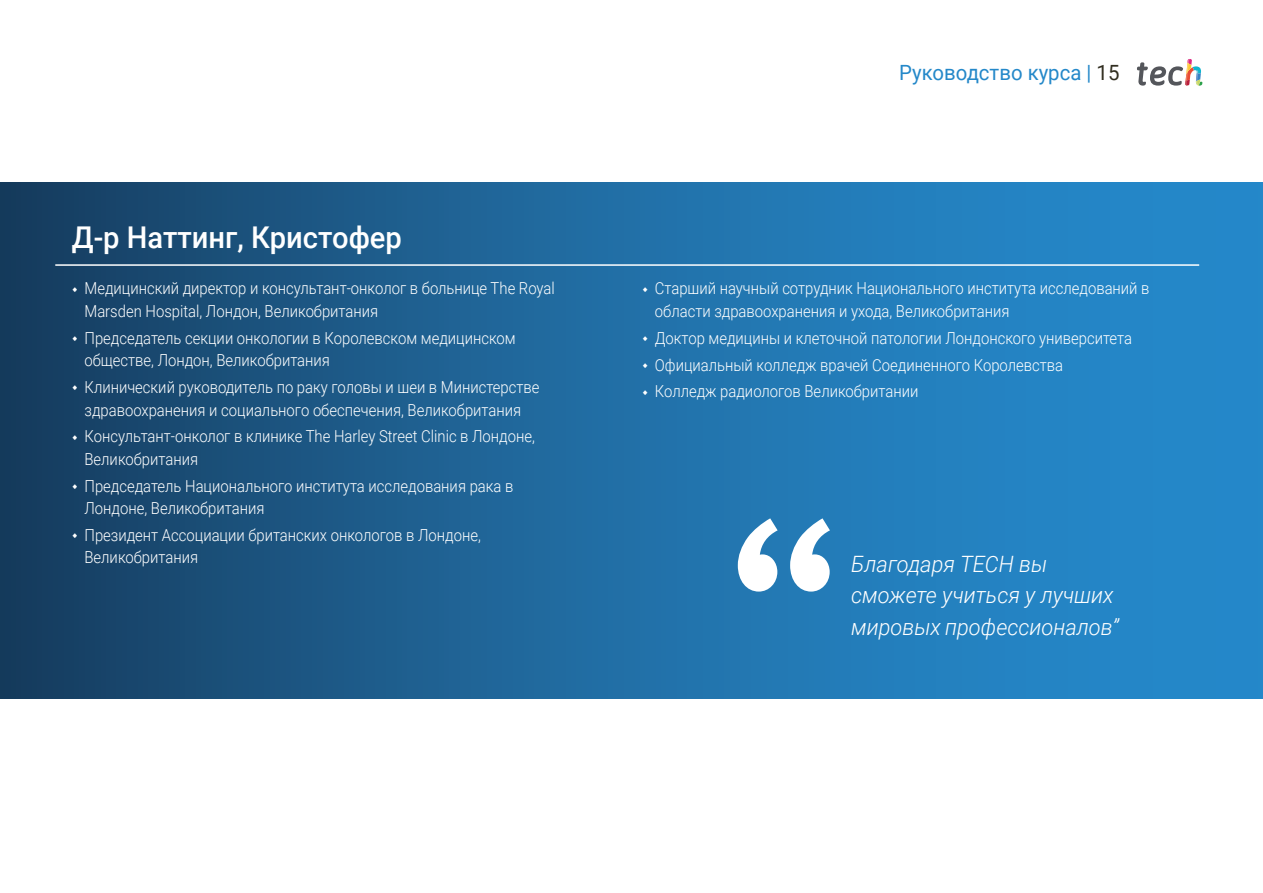
<style>
.page{position:relative;width:1263px;height:893px;background:#fff}
.page>*{position:absolute;margin:0;border:0;box-sizing:border-box;transform-origin:0 0}
.t1{font:500 30px "Roboto";color:#fff}
.t2{font:italic 300 22.5px/31.5px "Roboto";color:#fff}
.t3{font:21px "Roboto";color:#2488c9}
.t4{font:300 16.5px/22.5px "Roboto";color:#fff;scale:.9 1}
.s1{color:#312e20}
</style>
<div class="page">
<div style="left:0;top:182px;width:1263px;height:516px;background:linear-gradient(to right,#184267,#2793d9)"></div>
<svg style="left:738px;top:518px;width:92px;height:74px"></svg>
<hr style="left:55px;top:264px;width:1144px;height:2px;background:#fff">
<svg style="left:1137px;top:59px;width:65px;height:27px"></svg>
<svg style="left:73px;top:287px;width:4px;height:5px"></svg>
<svg style="left:73px;top:336px;width:4px;height:5px"></svg>
<svg style="left:73px;top:385px;width:4px;height:5px"></svg>
<svg style="left:73px;top:435px;width:4px;height:5px"></svg>
<svg style="left:73px;top:484px;width:4px;height:5px"></svg>
<svg style="left:73px;top:533px;width:4px;height:5px"></svg>
<svg style="left:643px;top:287px;width:4px;height:5px"></svg>
<svg style="left:643px;top:336px;width:4px;height:5px"></svg>
<svg style="left:643px;top:363px;width:4px;height:5px"></svg>
<svg style="left:643px;top:390px;width:4px;height:5px"></svg>
<h1 class="t1" style="left:72px;top:216px;width:332px">Д-р Наттинг, Кристофер</h1>
<p class="t4" style="left:85px;top:277px;width:524px">Медицинский директор и консультант-онколог в больнице The Royal<br>Marsden Hospital, Лондон, Великобритания</p>
<p class="t4" style="left:85px;top:326px;width:481px">Председатель секции онкологии в Королевском медицинском обществе, Лондон, Великобритания</p>
<p class="t4" style="left:85px;top:375px;width:507px">Клинический руководитель по раку головы и шеи в Министерстве здравоохранения и социального обеспечения, Великобритания</p>
<p class="t4" style="left:85px;top:424px;width:502px">Консультант-онколог в клинике The Harley Street Clinic в Лондоне,<br>Великобритания</p>
<p class="t4" style="left:85px;top:474px;width:478px">Председатель Национального института исследования рака в<br>Лондоне, Великобритания</p>
<p class="t4" style="left:85px;top:523px;width:442px">Президент Ассоциации британских онкологов в Лондоне,<br>Великобритания</p>
<p class="t3" style="left:899px;top:57px;width:222px">Руководство курса | <span class="s1">15</span></p>
<p class="t4" style="left:655px;top:277px;width:551px">Старший научный сотрудник Национального института исследований в области здравоохранения и ухода, Великобритания</p>
<p class="t4" style="left:655px;top:324px;width:532px;line-height:26.7px">Доктор медицины и клеточной патологии Лондонского университета<br>Официальный колледж врачей Соединенного Королевства<br>Колледж радиологов Великобритании</p>
<h2 class="t2" style="left:851px;top:547px;width:269px">Благодаря TECH вы сможете учиться у лучших мировых профессионалов”</h2>
</div>
